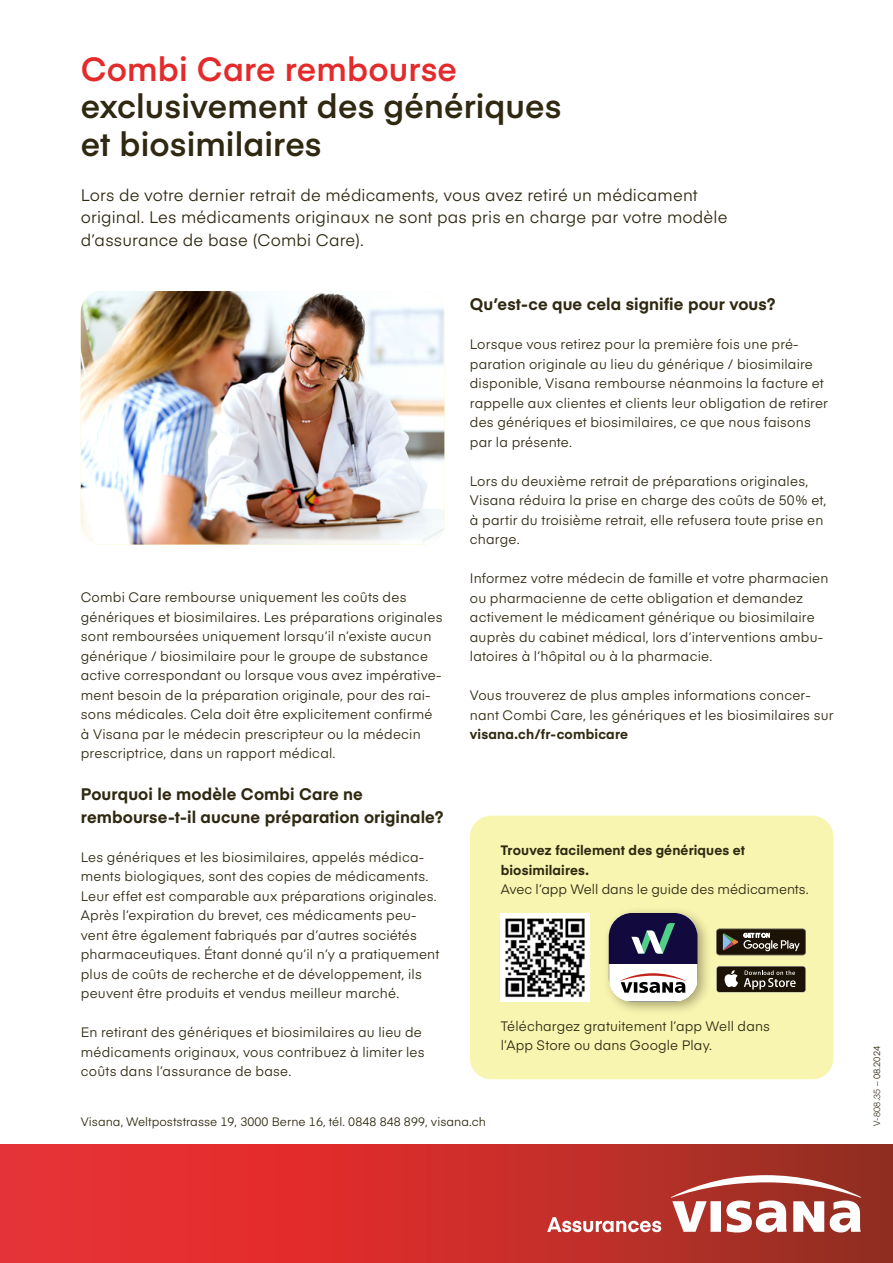
<style>
.page{position:relative;width:893px;height:1263px;background:#fff}
.page>*{position:absolute;margin:0;border:0;box-sizing:border-box;transform-origin:0 0}
.t1{font:600 33px/37.5px "Eina 03";letter-spacing:.005em;color:#2f2912}
.t2{font:600 33px "Eina 03";letter-spacing:.005em;color:#e42b2b}
.t3{font:16.5px/22.5px "Eina 03";letter-spacing:.01em;color:#2f2912}
.t4{font:700 16.5px/22.5px "Eina 03";letter-spacing:.005em;color:#2f2912}
.t5{font:13.5px/19.5px "Eina 03";letter-spacing:.015em;color:#2f2912}
.t6{font:700 13.5px/19.5px "Eina 03";letter-spacing:.01em;color:#2f2912}
.t7{font:12px "Eina 03";letter-spacing:.005em;color:#2f2912}
.t8{font:300 9px "Helvetica Neue LT Std";color:#2f2912}
.s1{font-family:"Eina 03";font-weight:400}
</style>
<div class="page">
<svg style="left:0;top:1144px;width:893px;height:119px;background:#ce2e2c"></svg>
<div style="left:470px;top:816px;width:363px;height:263px;background:#f8f5b0;border-radius:21px"></div>
<svg style="left:716px;top:966px;width:90px;height:26px"></svg>
<div style="left:717px;top:966px;width:88px;height:26px;background:#1c1205;border-radius:3px"></div>
<svg style="left:724px;top:970px;width:14px;height:17px"></svg>
<svg style="left:744px;top:970px;width:52px;height:19px"></svg>
<svg style="left:716px;top:929px;width:90px;height:26px;background:#433c31"></svg>
<div style="left:602px;top:906px;width:110px;height:110px;background:#2f2912;opacity:.4"></div>
<svg style="left:609px;top:913px;width:88px;height:88px;background:#767588"></svg>
<img style="left:501px;top:913px;width:88px;height:89px">
<svg style="left:671px;top:1175px;width:190px;height:57px"></svg>
<svg style="left:547px;top:1217px;width:114px;height:15px"></svg>
<img style="left:81px;top:291px;width:363px;height:253px">
<h1 class="t2" style="left:81px;top:44px;width:378px">Combi Care rembourse</h1>
<h1 class="t1" style="left:81px;top:86px;width:482px">exclusivement des génériques et biosimilaires</h1>
<p class="t3" style="left:81px;top:182px;width:648px">Lors de votre dernier retrait de médicaments, vous avez retiré un médicament original. Les médicaments originaux ne sont pas pris en charge par votre modèle d’assurance de base (Combi Care).</p>
<p class="t5" style="left:81px;top:587px;width:363px">Combi Care rembourse uniquement les coûts des génériques et biosimilaires. Les préparations originales sont remboursées uniquement lorsqu’il n’existe aucun générique / biosimilaire pour le groupe de substance active correspondant ou lorsque vous avez impérative&shy;ment besoin de la préparation originale, pour des rai&shy;sons médicales. Cela doit être explicitement confirmé à Visana par le médecin prescripteur ou la médecin prescriptrice, dans un rapport médical.</p>
<p class="t4" style="left:81px;top:782px;width:364px">Pourquoi le modèle Combi Care ne rembourse-t-il aucune préparation originale?</p>
<p class="t5" style="left:81px;top:846px;width:360px">Les génériques et les biosimilaires, appelés médica&shy;ments biologiques, sont des copies de médicaments.<br>Leur effet est comparable aux préparations originales.<br>Après l’expiration du brevet, ces médicaments peu&shy;vent être également fabriqués par d’autres sociétés pharmaceutiques. Étant donné qu’il n’y a pratiquement plus de coûts de recherche et de développement, ils peuvent être produits et vendus meilleur marché.</p>
<p class="t5" style="left:81px;top:1022px;width:345px">En retirant des génériques et biosimilaires au lieu de médicaments originaux, vous contribuez à limiter les coûts dans l’assurance de base.</p>
<p class="t4" style="left:470px;top:292px;width:307px">Qu’est-ce que cela signifie pour vous?</p>
<p class="t5" style="left:470px;top:334px;width:360px">Lorsque vous retirez pour la première fois une pré&shy;paration originale au lieu du générique / biosimilaire disponible, Visana rembourse néanmoins la facture et rappelle aux clientes et clients leur obligation de retirer des génériques et biosimilaires, ce que nous faisons par la présente.</p>
<p class="t5" style="left:470px;top:470px;width:358px">Lors du deuxième retrait de préparations originales, Visana réduira la prise en charge des coûts de 50% et, à partir du troisième retrait, elle refusera toute prise en charge.</p>
<p class="t5" style="left:470px;top:568px;width:360px">Informez votre médecin de famille et votre pharmacien ou pharmacienne de cette obligation et demandez activement le médicament générique ou biosimilaire auprès du cabinet médical, lors d’interventions ambu&shy;latoires à l’hôpital ou à la pharmacie.</p>
<p class="t5" style="left:470px;top:684px;width:365px">Vous trouverez de plus amples informations concer&shy;nant Combi Care, les génériques et les biosimilaires sur</p>
<p class="t6" style="left:470px;top:724px;width:160px">visana.ch/fr-combicare</p>
<p class="t6" style="left:501px;top:840px;width:246px">Trouvez facilement des génériques et biosimilaires.</p>
<p class="t5" style="left:501px;top:879px;width:309px">Avec l’app Well dans le guide des médicaments.</p>
<p class="t5" style="left:501px;top:1015px;width:271px">Téléchargez gratuitement l’app Well dans l’App Store ou dans Google Play.</p>
<p class="t7" style="left:81px;top:1112px;width:407px">Visana, Weltpoststrasse 19, 3000 Berne 16, tél. 0848 848 899, visana.ch</p>
<p class="t8" style="left:871px;top:1126px;width:81px;rotate:-90deg">V-808.35 – <span class="s1">08.2024</span></p>
</div>
